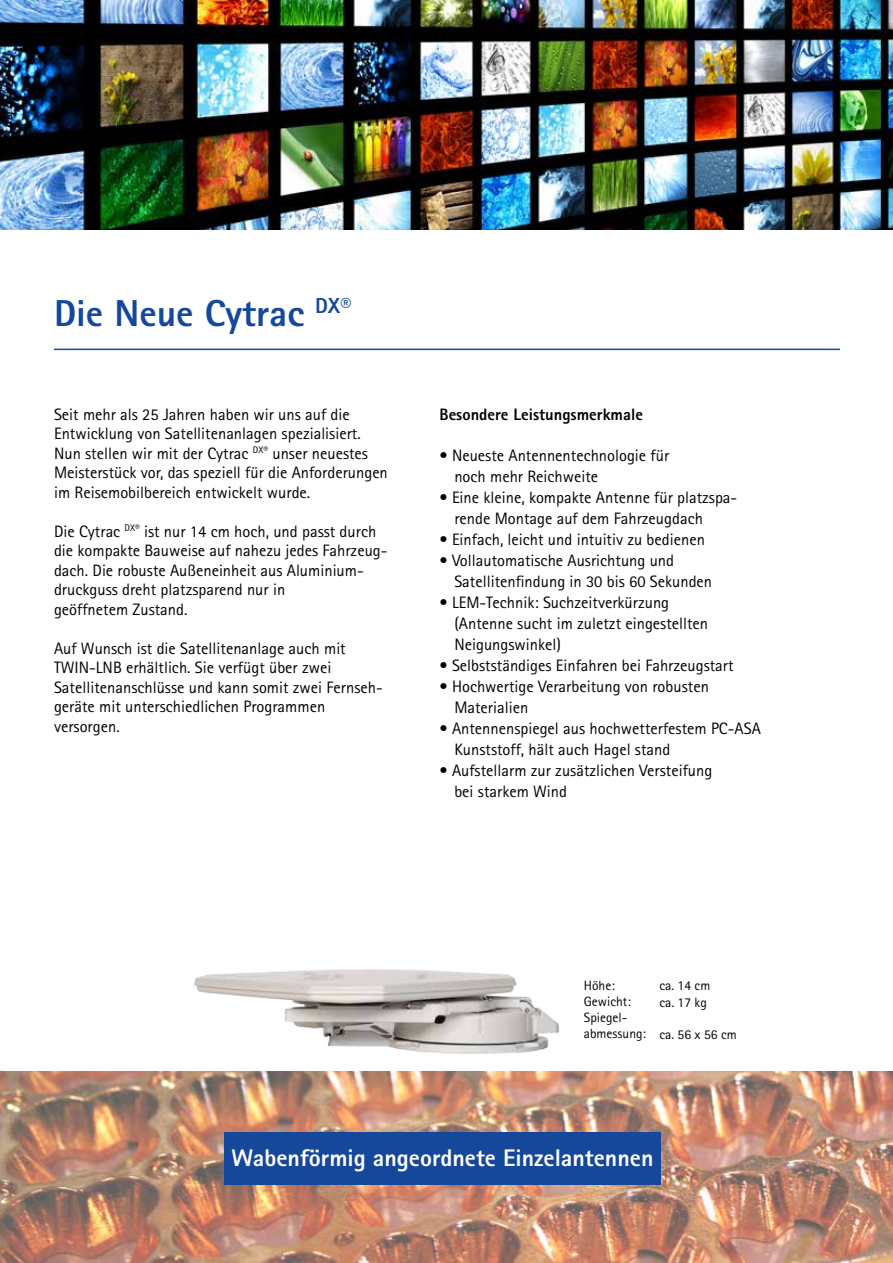
<style>
.page{position:relative;width:893px;height:1263px;background:#fff}
.page>*{position:absolute;margin:0;border:0;box-sizing:border-box;transform-origin:0 0}
.t1{font:800 37.5px "Rotis Sans Serif";color:#15479b}
.t2{font:800 24px "Rotis Sans Serif";color:#fff}
.t3{font:16.5px/19.5px "Rotis Sans Serif";color:#000}
.t4{font:800 16.5px "Rotis Sans Serif";color:#000}
.t5{font:13.5px/16.2px "Rotis Sans Serif";color:#000}
</style>
<div class="page">
<img style="left:0;top:1071px;width:893px;height:192px">
<div style="left:224px;top:1132px;width:437px;height:52px;background:#15479b"></div>
<img style="left:194px;top:969px;width:366px;height:85px">
<img style="left:0;top:0;width:893px;height:229px">
<hr style="left:54px;top:349px;width:786px;height:1px;background:#15479b">
<h1 class="t1" style="left:54px;top:289px;width:299px">Die Neue Cytrac <sup>DX®</sup></h1>
<p class="t3" style="left:54px;top:404px;width:335px">Seit mehr als 25 Jahren haben wir uns auf die Entwicklung von Satellitenanlagen spezialisiert.<br>Nun stellen wir mit der Cytrac <sup>DX®</sup> unser neuestes Meisterstück vor, das speziell für die Anforderungen im Reisemobilbereich entwickelt wurde.</p>
<p class="t3" style="left:54px;top:521px;width:335px">Die Cytrac <sup>DX®</sup> ist nur 14 cm hoch, und passt durch die kompakte Bauweise auf nahezu jedes Fahrzeug&shy;dach. Die robuste Außeneinheit aus Aluminium&shy;druckguss dreht platzsparend nur in<br>geöffnetem Zustand.</p>
<p class="t3" style="left:54px;top:638px;width:330px">Auf Wunsch ist die Satellitenanlage auch mit TWIN-LNB erhältlich. Sie verfügt über zwei Satellitenanschlüsse und kann somit zwei Fernseh&shy;geräte mit unterschiedlichen Programmen versorgen.</p>
<p class="t4" style="left:439px;top:404px;width:205px">Besondere Leistungsmerkmale</p>
<p class="t3" style="left:454px;top:444px;width:216px;line-height:21px;text-indent:-15px">• Neueste Antennentechnologie für noch mehr Reichweite</p>
<p class="t3" style="left:454px;top:486px;width:284px;line-height:21px;text-indent:-15px">• Eine kleine, kompakte Antenne für platzspa&shy;rende Montage auf dem Fahrzeugdach</p>
<p class="t3" style="left:439px;top:529px;width:267px">• Einfach, leicht und intuitiv zu bedienen</p>
<p class="t3" style="left:454px;top:549px;width:259px;line-height:21px;text-indent:-15px">• Vollautomatische Ausrichtung und<br>Satellitenfindung in 30 bis 60 Sekunden</p>
<p class="t3" style="left:454px;top:591px;width:255px;line-height:21px;text-indent:-15px">• LEM-Technik: Suchzeitverkürzung (Antenne sucht im zuletzt eingestellten<br>Neigungswinkel)</p>
<p class="t3" style="left:439px;top:655px;width:296px">• Selbstständiges Einfahren bei Fahrzeugstart</p>
<p class="t3" style="left:454px;top:675px;width:256px;line-height:21px;text-indent:-15px">• Hochwertige Verarbeitung von robusten<br>Materialien</p>
<p class="t3" style="left:454px;top:717px;width:308px;line-height:21px;text-indent:-15px">• Antennenspiegel aus hochwetterfestem PC-ASA<br>Kunststoff, hält auch Hagel stand</p>
<p class="t3" style="left:454px;top:759px;width:259px;line-height:21px;text-indent:-15px">• Aufstellarm zur zusätzlichen Versteifung bei starkem Wind</p>
<p class="t5" style="left:584px;top:977px;width:64px">Höhe:<br>Gewicht:<br>Spiegel&shy;abmessung:</p>
<p class="t5" style="left:659px;top:978px;width:53px">ca. 14 cm ca. 17 kg</p>
<p class="t5" style="left:659px;top:1026px;width:79px">ca. 56 x 56 cm</p>
<h2 class="t2" style="left:232px;top:1142px;width:423px">Wabenförmig angeordnete Einzelantennen</h2>
</div>
